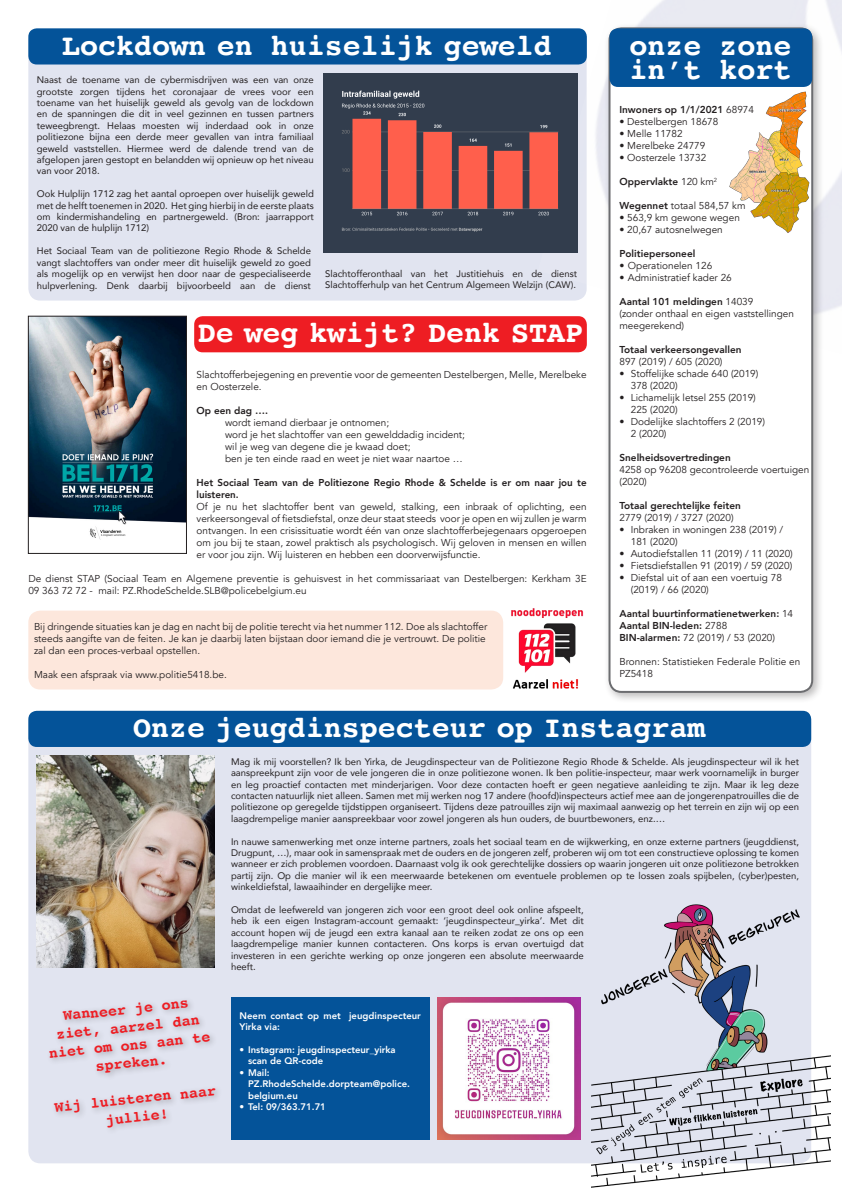
<style>
.page{position:relative;width:842px;height:1191px;background:#fff}
.page>*{position:absolute;margin:0;border:0;box-sizing:border-box;transform-origin:0 0}
.t1{font:700 30px/24px "Courier";color:#fff}
.t2{font:700 15px/18px "Courier";color:#ee1d23;text-align:center}
.t3{font:10px/12px "Avenir";color:#231f20}
.t4{font:800 10px/12px "Avenir";color:#231f20}
.t5{font:9.5px/11.4px "Avenir";color:#231f20;text-align:justify}
.t6{font:800 9.5px/11.4px "Avenir";color:#fff}
.s1{font-weight:400}
.s2{font-weight:800}
</style>
<div class="page">
<div style="left:28px;top:610px;width:475px;height:79px;background:#fde7dc;border-radius:12px"></div>
<div style="left:28px;top:29px;width:559px;height:271px;background:#e1e4f0;border-radius:12px"></div>
<div style="left:28px;top:711px;width:783px;height:452px;background:#e1e4f0;border-radius:12px"></div>
<img style="left:538px;top:0;width:304px;height:353px">
<div style="left:194px;top:316px;width:393px;height:36px;background:#ee1d23;border-radius:9px"></div>
<div style="left:28px;top:28px;width:559px;height:36px;background:#045399;border-radius:9px"></div>
<div style="left:28px;top:711px;width:783px;height:36px;background:#045399;border-radius:9px"></div>
<div style="left:604px;top:23px;width:220px;height:680px;background:#231f20;opacity:.3"></div>
<div style="left:609px;top:28px;width:203px;height:664px;background:#fff;border-radius:12px"></div>
<div style="left:608px;top:27px;width:205px;height:666px;border:2px solid #6c6d70;border-radius:12px"></div>
<div style="left:609px;top:28px;width:203px;height:59px;background:#045399;border-radius:9px"></div>
<img style="left:37px;top:755px;width:177px;height:212px">
<img style="left:729px;top:91px;width:89px;height:143px">
<img style="left:323px;top:74px;width:254px;height:179px">
<img style="left:30px;top:318px;width:155px;height:222px">
<div style="left:28px;top:316px;width:159px;height:237px;border:1px solid #231f20"></div>
<img style="left:511px;top:608px;width:73px;height:81px">
<div style="left:231px;top:998px;width:198px;height:142px;background:#045399"></div>
<div style="left:46px;top:996px;width:177px;height:138px;background:#231f20;opacity:.3"></div>
<img style="left:591px;top:904px;width:239px;height:284px">
<img style="left:437px;top:998px;width:144px;height:142px">
<p class="t1" style="left:62px;top:32px;width:491px">Lockdown en huiselijk geweld</p>
<p class="t5" style="left:37px;top:74px;width:278px">Naast de toename van de cybermisdrijven was een van onze grootste zorgen tijdens het coronajaar de vrees voor een toename van het huiselijk geweld als gevolg van de lockdown en de spanningen die dit in veel gezinnen en tussen partners teweegbrengt. Helaas moesten wij inderdaad ook in onze politiezone bijna een derde meer gevallen van intra familiaal geweld vaststellen. Hiermee werd de dalende trend van de afgelopen jaren gestopt en belandden wij opnieuw op het niveau van voor 2018.</p>
<p class="t5" style="left:37px;top:188px;width:278px">Ook Hulplijn 1712 zag het aantal oproepen over huiselijk geweld met de helft toenemen in 2020. Het ging hierbij in de eerste plaats om kindermishandeling en partnergeweld. (Bron: jaarrapport 2020 van de hulplijn 1712)</p>
<p class="t5" style="left:37px;top:245px;width:276px">Het Sociaal Team van de politiezone Regio Rhode &amp; Schelde vangt slachtoffers van onder meer dit huiselijk geweld zo goed als mogelijk op en verwijst hen door naar de gespecialiseerde hulpverlening. Denk daarbij bijvoorbeeld aan de dienst</p>
<p class="t5" style="left:325px;top:268px;width:253px">Slachtofferonthaal van het Justitiehuis en de dienst<br>Slachtofferhulp van het Centrum Algemeen Welzijn (CAW).</p>
<p class="t1" style="left:198px;top:320px;width:387px">De weg kwijt? Denk STAP</p>
<p class="t3" style="left:197px;top:368px;width:392px">Slachtofferbejegening en preventie voor de gemeenten Destelbergen, Melle, Merelbeke en Oosterzele.</p>
<p class="t4" style="left:197px;top:404px;width:73px">Op een dag ….</p>
<p class="t3" style="left:225px;top:416px;width:166px">wordt iemand dierbaar je ontnomen;</p>
<p class="t3" style="left:225px;top:428px;width:241px">word je het slachtoffer van een gewelddadig incident;</p>
<p class="t3" style="left:225px;top:440px;width:187px">wil je weg van degene die je kwaad doet;</p>
<p class="t3" style="left:225px;top:452px;width:239px">ben je ten einde raad en weet je niet waar naartoe …</p>
<p class="t4" style="left:197px;top:476px;width:392px">Het Sociaal Team van de Politiezone Regio Rhode &amp; Schelde is er om naar jou te luisteren.</p>
<p class="t3" style="left:197px;top:500px;width:392px;text-align:justify">Of je nu het slachtoffer bent van geweld, stalking, een inbraak of oplichting, een verkeersongeval of fietsdiefstal, onze deur staat steeds voor je open en wij zullen je warm ontvangen. In een crisissituatie wordt één van onze slachtofferbejegenaars opgeroepen om jou bij te staan, zowel praktisch als psychologisch. Wij geloven in mensen en willen er voor jou zijn. Wij luisteren en hebben een doorverwijsfunctie.</p>
<p class="t3" style="left:28px;top:572px;width:560px">De dienst STAP (Sociaal Team en Algemene preventie is gehuisvest in het commissariaat van Destelbergen: Kerkham 3E<br>09 363 72 72 - mail: PZ.RhodeSchelde.SLB@policebelgium.eu</p>
<p class="t3" style="left:34px;top:620px;width:455px">Bij dringende situaties kan je dag en nacht bij de politie terecht via het nummer 112. Doe als slachtoffer steeds aangifte van de feiten. Je kan je daarbij laten bijstaan door iemand die je vertrouwt. De politie</p>
<p class="t3" style="left:34px;top:644px;width:168px">zal dan een proces-verbaal opstellen.</p>
<p class="t3" style="left:34px;top:668px;width:194px">Maak een afspraak via www.politie5418.be.</p>
<p class="t1" style="left:629px;top:32px;width:163px">onze zone in’t kort</p>
<p class="t4" style="left:619px;top:103px;width:136px">Inwoners op 1/1/2021 <span class="s1">68974</span></p>
<p class="t3" style="left:619px;top:116px;width:100px">• Destelbergen 18678</p>
<p class="t3" style="left:619px;top:128px;width:65px">• Melle 11782</p>
<p class="t3" style="left:619px;top:140px;width:87px">• Merelbeke 24779</p>
<p class="t3" style="left:619px;top:152px;width:88px">• Oosterzele 13732</p>
<p class="t4" style="left:619px;top:175px;width:99px">Oppervlakte <span class="s1">120 km</span><sup>2</sup></p>
<p class="t3" style="left:619px;top:200px;width:128px"><span class="s2">Wegennet</span> totaal 584,57 km</p>
<p class="t3" style="left:619px;top:212px;width:122px">• 563,9 km gewone wegen</p>
<p class="t3" style="left:619px;top:224px;width:105px">• 20,67 autosnelwegen</p>
<p class="t4" style="left:619px;top:247px;width:77px">Politiepersoneel</p>
<p class="t3" style="left:619px;top:260px;width:94px">• Operationelen 126</p>
<p class="t3" style="left:619px;top:272px;width:114px">• Administratief kader 26</p>
<p class="t4" style="left:619px;top:295px;width:135px">Aantal 101 meldingen <span class="s1">14039</span></p>
<p class="t3" style="left:619px;top:308px;width:176px">(zonder onthaal en eigen vaststellingen meegerekend)</p>
<p class="t4" style="left:619px;top:343px;width:124px">Totaal verkeersongevallen</p>
<p class="t3" style="left:619px;top:356px;width:105px">897 (2019) / 605 (2020)</p>
<p class="t3" style="left:619px;top:368px;width:140px">• Stoffelijke schade 640 (2019)</p>
<p class="t3" style="left:631px;top:380px;width:48px">378 (2020)</p>
<p class="t3" style="left:619px;top:392px;width:138px">• Lichamelijk letsel 255 (2019)</p>
<p class="t3" style="left:631px;top:404px;width:48px">225 (2020)</p>
<p class="t3" style="left:619px;top:416px;width:147px">• Dodelijke slachtoffers 2 (2019)</p>
<p class="t3" style="left:631px;top:428px;width:37px">2 (2020)</p>
<p class="t4" style="left:619px;top:451px;width:113px">Snelheidsovertredingen</p>
<p class="t3" style="left:619px;top:464px;width:191px">4258 op 96208 gecontroleerde voertuigen (2020)</p>
<p class="t4" style="left:619px;top:499px;width:123px">Totaal gerechtelijke feiten</p>
<p class="t3" style="left:619px;top:512px;width:116px">2779 (2019) / 3727 (2020)</p>
<p class="t3" style="left:631px;top:524px;width:154px;text-indent:-11px">• Inbraken in woningen 238 (2019) /<br>181 (2020)</p>
<p class="t3" style="left:619px;top:548px;width:175px">• Autodiefstallen 11 (2019) / 11 (2020)</p>
<p class="t3" style="left:619px;top:560px;width:174px">• Fietsdiefstallen 91 (2019) / 59 (2020)</p>
<p class="t3" style="left:631px;top:572px;width:153px;text-indent:-11px">• Diefstal uit of aan een voertuig 78 (2019) / 66 (2020)</p>
<p class="t4" style="left:619px;top:607px;width:175px">Aantal buurtinformatienetwerken: <span class="s1">14</span></p>
<p class="t4" style="left:619px;top:619px;width:109px">Aantal BIN-leden: <span class="s1">2788</span></p>
<p class="t3" style="left:619px;top:632px;width:157px"><span class="s2">BIN-alarmen:</span> 72 (2019) / 53 (2020)</p>
<p class="t3" style="left:619px;top:656px;width:182px">Bronnen: Statistieken Federale Politie en<br>PZ5418</p>
<p class="t1" style="left:133px;top:714px;width:574px">Onze jeugdinspecteur op Instagram</p>
<p class="t2" style="left:44px;top:1008px;width:163px;rotate:-6deg">Wanneer je ons ziet, aarzel dan niet om ons aan te spreken.</p>
<p class="t2" style="left:54px;top:1097px;width:163px;rotate:-6deg">Wij luisteren naar jullie!</p>
<p class="t5" style="left:231px;top:755px;width:570px">Mag ik mij voorstellen? Ik ben Yirka, de Jeugdinspecteur van de Politiezone Regio Rhode &amp; Schelde. Als jeugdinspecteur wil ik het aanspreekpunt zijn voor de vele jongeren die in onze politiezone wonen. Ik ben politie-inspecteur, maar werk voornamelijk in burger en leg proactief contacten met minderjarigen. Voor deze contacten hoeft er geen negatieve aanleiding te zijn. Maar ik leg deze contacten natuurlijk niet alleen. Samen met mij werken nog 17 andere (hoofd)inspecteurs actief mee aan de jongerenpatrouilles die de politiezone op geregelde tijdstippen organiseert. Tijdens deze patrouilles zijn wij maximaal aanwezig op het terrein en zijn wij op een laagdrempelige manier aanspreekbaar voor zowel jongeren als hun ouders, de buurtbewoners, enz.…</p>
<p class="t5" style="left:231px;top:835px;width:570px">In nauwe samenwerking met onze interne partners, zoals het sociaal team en de wijkwerking, en onze externe partners (jeugddienst, Drugpunt, …), maar ook in samenspraak met de ouders en de jongeren zelf, proberen wij om tot een constructieve oplossing te komen wanneer er zich problemen voordoen. Daarnaast volg ik ook gerechtelijke dossiers op waarin jongeren uit onze politiezone betrokken partij zijn. Op die manier wil ik een meerwaarde betekenen om eventuele problemen op te lossen zoals spijbelen, (cyber)pesten, winkeldiefstal, lawaaihinder en dergelijke meer.</p>
<p class="t5" style="left:231px;top:903px;width:354px">Omdat de leefwereld van jongeren zich voor een groot deel ook online afspeelt, heb ik een eigen Instagram-account gemaakt: ‘jeugdinspecteur_yirka’. Met dit account hopen wij de jeugd een extra kanaal aan te reiken zodat ze ons op een laagdrempelige manier kunnen contacteren. Ons korps is ervan overtuigd dat investeren in een gerichte werking op onze jongeren een absolute meerwaarde heeft.</p>
<p class="t6" style="left:240px;top:1009px;width:183px">Neem contact op met jeugdinspecteur<br>Yirka via:</p>
<p class="t6" style="left:248px;top:1044px;width:149px;text-indent:-9px">• Instagram: jeugdinspecteur_yirka scan de QR-code</p>
<p class="t6" style="left:240px;top:1066px;width:32px">• Mail:</p>
<p class="t6" style="left:248px;top:1078px;width:163px">PZ.RhodeSchelde.dorpteam@police. belgium.eu</p>
<p class="t6" style="left:240px;top:1101px;width:88px">• Tel: 09/363.71.71</p>
</div>
